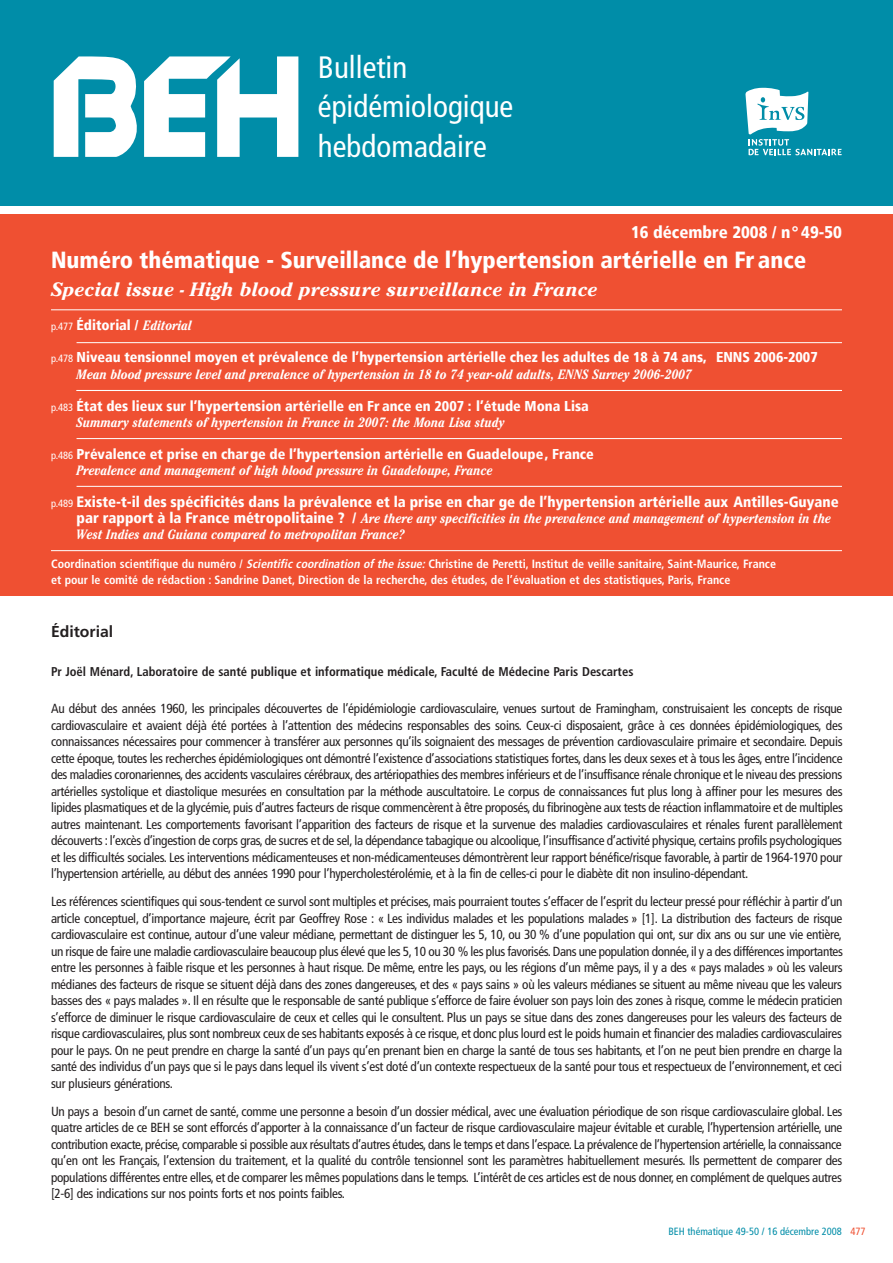
<style>
.page{position:relative;width:893px;height:1263px;background:#fff}
.page>*{position:absolute;margin:0;border:0;box-sizing:border-box;transform-origin:0 0}
.t1{font:condensed 30.9px/39.6px "Frutiger";color:#fff}
.t2{font:23.25px "Frutiger 77 Black Cn";color:#fff}
.t3{font:italic 700 19.2px "Cheltenham";color:#fff}
.t4{font:16.8px "Frutiger 77 Black Cn";color:#fff}
.t5{font:700 15.75px "Frutiger";color:#231f20}
.t6{font:15px "Frutiger 77 Black Cn";color:#fff}
.t7{font:14.25px "Frutiger 77 Black Cn";color:#fff}
.t8{font:italic 700 condensed 13.5px/16px "Cheltenham";color:#fff}
.t9{font:condensed 13.2px/16.5px "Frutiger";letter-spacing:-.02em;color:#231f20;text-align:justify}
.t10{font:700 condensed 12.75px "Frutiger";color:#231f20}
.t11{font:700 condensed 12px/16px "Frutiger";color:#fff}
.t12{font:condensed 10.5px "Frutiger";color:#008da8}
.s1{font-family:"Frutiger";font-stretch:condensed;font-size:10.5px}
.s2{font-family:"Cheltenham";font-weight:700;font-style:italic;font-stretch:condensed;font-size:13.5px}
.s3{font-family:"Frutiger 77 Black Cn";font-weight:400;font-style:normal;font-stretch:normal;font-size:15px}
.s4{font-style:italic}
.s5{color:#ef5032}
</style>
<div class="page">
<div style="left:0;top:0;width:893px;height:206px;background:#008da8"></div>
<svg style="left:54px;top:56px;width:244px;height:101px"></svg>
<svg style="left:745px;top:88px;width:97px;height:67px"></svg>
<div style="left:0;top:215px;width:893px;height:381px;background:#ef5032"></div>
<hr style="left:51px;top:309px;width:791px;height:1px;background:#fff">
<hr style="left:77px;top:342px;width:765px;height:1px;background:#fff">
<hr style="left:77px;top:390px;width:765px;height:1px;background:#fff">
<hr style="left:77px;top:438px;width:765px;height:1px;background:#fff">
<hr style="left:77px;top:486px;width:765px;height:1px;background:#fff">
<hr style="left:51px;top:550px;width:791px;height:1px;background:#fff">
<h1 class="t1" style="left:318px;top:50px;width:197px">Bulletin épidémiologique hebdomadaire</h1>
<p class="t4" style="left:631px;top:222px;width:212px">16 décembre 2008 / n° 49-50</p>
<h2 class="t2" style="left:51px;top:246px;width:757px">Numéro thématique - Surveillance de l’hypertension artérielle en Fr ance</h2>
<h3 class="t3" style="left:51px;top:283px;width:548px">Special issue - High blood pressure surveillance in France</h3>
<p class="t7" style="left:51px;top:317px;width:142px"><span class="s1">p.477</span> Éditorial / <span class="s2">Editorial</span></p>
<p class="t7" style="left:51px;top:349px;width:768px"><span class="s1">p.478</span> Niveau tensionnel moyen et prévalence de l’hypertension artérielle chez les adultes de 18 à 74 ans, ENNS 2006-2007</p>
<p class="t8" style="left:77px;top:367px;width:617px">Mean blood pressure level and prevalence of hypertension in 18 to 74 year-old adults, ENNS Survey 2006-2007</p>
<p class="t7" style="left:51px;top:397px;width:539px"><span class="s1">p.483</span> État des lieux sur l’hypertension artérielle en Fr ance en 2007 : l’étude Mona Lisa</p>
<p class="t8" style="left:77px;top:415px;width:430px">Summary statements of hypertension in France in 2007: the Mona Lisa study</p>
<p class="t7" style="left:51px;top:445px;width:544px"><span class="s1">p.486</span> Prévalence et prise en charge de l’hypertension artérielle en Guadeloupe, France</p>
<p class="t8" style="left:77px;top:463px;width:418px">Prevalence and management of high blood pressure in Guadeloupe, France</p>
<p class="t6" style="left:51px;top:492px;width:789px"><span class="s1">p.489</span> Existe-t-il des spécificités dans la prévalence et la prise en char ge de l’hypertension artérielle aux Antilles-Guyane</p>
<p class="t8" style="left:77px;top:511px;width:756px"><span class="s3">par rapport à la France métropolitaine ? /</span> Are there any specificities in the prevalence and management of hypertension in the<br>West Indies and Guiana compared to metropolitan France?</p>
<p class="t11" style="left:51px;top:556px;width:727px">Coordination scientifique du numéro / <span class="s4">Scientific coordination of the issue:</span>Christine de Peretti, Institut de veille sanitaire, Saint-Maurice, France et pour le comité de rédaction : Sandrine Danet, Direction de la recherche, des études, de l’évaluation et des statistiques, Paris, France</p>
<p class="t5" style="left:51px;top:625px;width:64px">Éditorial</p>
<p class="t10" style="left:51px;top:666px;width:584px">Pr Joël Ménard, Laboratoire de santé publique et informatique médicale, Faculté de Médecine Paris Descartes</p>
<p class="t9" style="left:51px;top:701px;width:793px">Au début des années 1960, les principales découvertes de l’épidémiologie cardiovasculaire, venues surtout de Framingham, construisaient les concepts de risque cardiovasculaire et avaient déjà été portées à l’attention des médecins responsables des soins. Ceux-ci disposaient, grâce à ces données épidémiologiques, des connaissances nécessaires pour commencer à transférer aux personnes qu’ils soignaient des messages de prévention cardiovasculaire primaire et secondaire. Depuis cette époque, toutes les recherches épidémiologiques ont démontré l’existence d’associations statistiques fortes, dans les deux sexes et à tous les âges, entre l’incidence des maladies coronariennes, des accidents vasculaires cérébraux, des artériopathies des membres inférieurs et de l’insuffisance rénale chronique et le niveau des pressions artérielles systolique et diastolique mesurées en consultation par la méthode auscultatoire. Le corpus de connaissances fut plus long à affiner pour les mesures des lipides plasmatiques et de la glycémie, puis d’autres facteurs de risque commencèrent à être proposés, du fibrinogène aux tests de réaction inflammatoire et de multiples autres maintenant. Les comportements favorisant l’apparition des facteurs de risque et la survenue des maladies cardiovasculaires et rénales furent parallèlement découverts : l’excès d’ingestion de corps gras, de sucres et de sel, la dépendance tabagique ou alcoolique, l’insuffisance d’activité physique, certains profils psychologiques et les difficultés sociales. Les interventions médicamenteuses et non-médicamenteuses démontrèrent leur rapport bénéfice/risque favorable, à partir de 1964-1970 pour l’hypertension artérielle, au début des années 1990 pour l’hypercholestérolémie, et à la fin de celles-ci pour le diabète dit non insulino-dépendant.</p>
<p class="t9" style="left:51px;top:894px;width:793px">Les références scientifiques qui sous-tendent ce survol sont multiples et précises, mais pourraient toutes s’effacer de l’esprit du lecteur pressé pour réfléchir à partir d’un article conceptuel, d’importance majeure, écrit par Geoffrey Rose : « Les individus malades et les populations malades » [1]. La distribution des facteurs de risque cardiovasculaire est continue, autour d’une valeur médiane, permettant de distinguer les 5, 10, ou 30 % d’une population qui ont, sur dix ans ou sur une vie entière, un risque de faire une maladie cardiovasculaire beaucoup plus élevé que les 5, 10 ou 30 % les plus favorisés. Dans une population donnée, il y a des différences importantes entre les personnes à faible risque et les personnes à haut risque. De même, entre les pays, ou les régions d’un même pays, il y a des « pays malades » où les valeurs médianes des facteurs de risque se situent déjà dans des zones dangereuses, et des « pays sains » où les valeurs médianes se situent au même niveau que les valeurs basses des « pays malades ». Il en résulte que le responsable de santé publique s’efforce de faire évoluer son pays loin des zones à risque, comme le médecin praticien s’efforce de diminuer le risque cardiovasculaire de ceux et celles qui le consultent. Plus un pays se situe dans des zones dangereuses pour les valeurs des facteurs de risque cardiovasculaires, plus sont nombreux ceux de ses habitants exposés à ce risque, et donc plus lourd est le poids humain et financier des maladies cardiovasculaires pour le pays. On ne peut prendre en charge la santé d’un pays qu’en prenant bien en charge la santé de tous ses habitants, et l’on ne peut bien prendre en charge la santé des individus d’un pays que si le pays dans lequel ils vivent s’est doté d’un contexte respectueux de la santé pour tous et respectueux de l’environnement, et ceci sur plusieurs générations.</p>
<p class="t9" style="left:51px;top:1104px;width:793px">Un pays a besoin d’un carnet de santé, comme une personne a besoin d’un dossier médical, avec une évaluation périodique de son risque cardiovasculaire global. Les quatre articles de ce BEH se sont efforcés d’apporter à la connaissance d’un facteur de risque cardiovasculaire majeur évitable et curable, l’hypertension artérielle, une contribution exacte, précise, comparable si possible aux résultats d’autres études, dans le temps et dans l’espace. La prévalence de l’hypertension artérielle, la connaissance qu’en ont les Français, l’extension du traitement, et la qualité du contrôle tensionnel sont les paramètres habituellement mesurés. Ils permettent de comparer des populations différentes entre elles, et de comparer les mêmes populations dans le temps. L’intérêt de ces articles est de nous donner, en complément de quelques autres [2-6] des indications sur nos points forts et nos points faibles.</p>
<p class="t12" style="left:668px;top:1227px;width:199px">BEH thématique 49-50 / 16 décembre 2008 <span class="s5">477</span></p>
</div>
